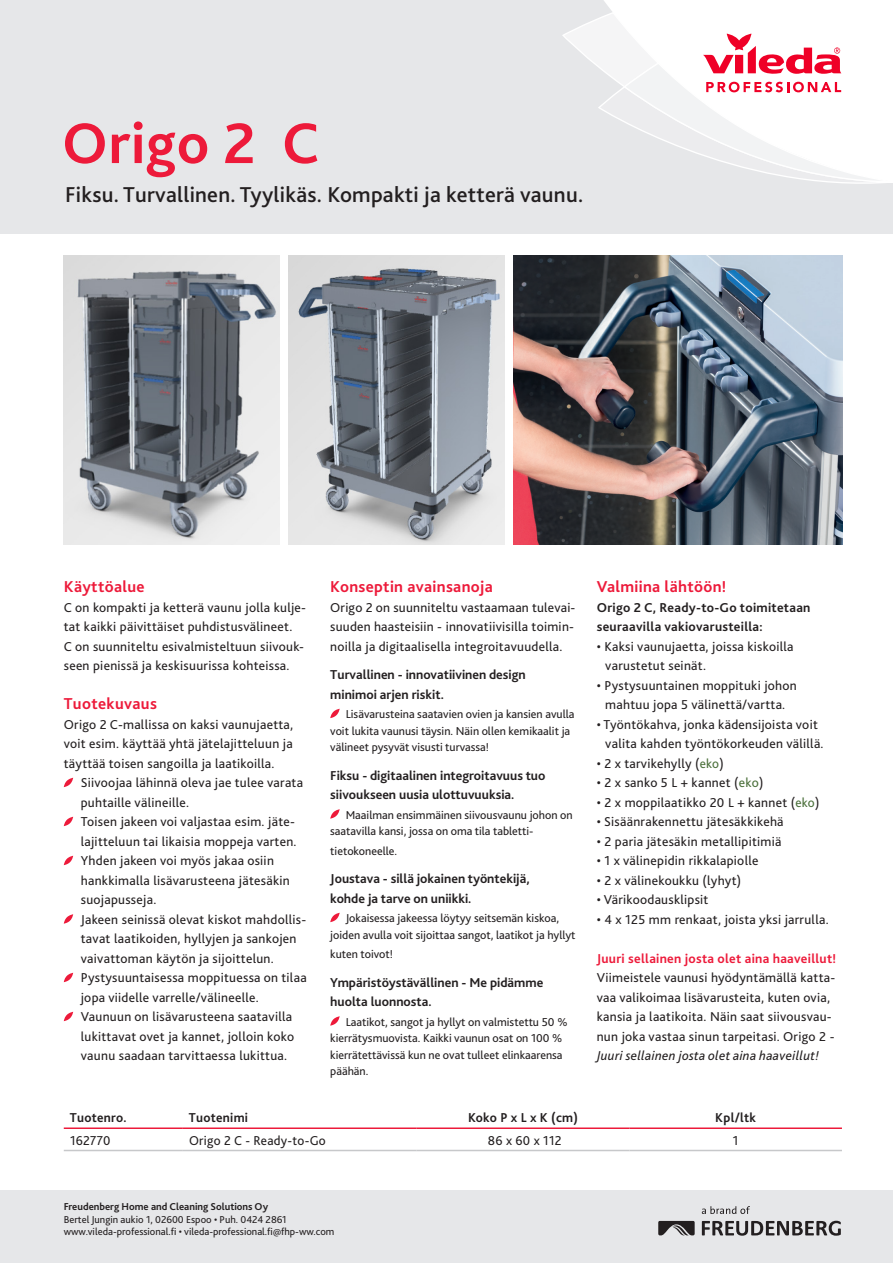
<style>
.page{position:relative;width:893px;height:1263px;background:#fff}
.page>*{position:absolute;margin:0;border:0;box-sizing:border-box;transform-origin:0 0}
.Headline{font:700 60px "Bliss 2";letter-spacing:.01em;color:#ed1a3a}
.Headline-2{font:500 22.5px "Bliss 2";letter-spacing:.01em;color:#231f20}
.Copy_cross_heading{font:700 16.5px "Bliss 2";letter-spacing:.02em;color:#ed1a3a}
.Copy_text{font:700 16.5px "Bliss 2";letter-spacing:.02em;color:#ed1a3a}
.Copy_text-2{font:13.5px/19.5px "Bliss 2";letter-spacing:.02em;color:#231f20}
.Bullet_wings{font:13.5px/19.5px "Bliss 2";letter-spacing:.02em;color:#231f20}
.Copy_text-3{font:700 13.5px/19.5px "Bliss 2";color:#231f20}
.Copy_text-4{font:700 13.5px/19.5px "Bliss 2";letter-spacing:.02em;color:#231f20}
.Copy_cross_heading-2{font:700 13.5px "Bliss 2";letter-spacing:.02em;color:#ed1a3a}
.t1{font:700 13.5px "Bliss";letter-spacing:.02em;color:#231f20}
.t2{font:13.5px "Bliss";letter-spacing:.02em;color:#231f20}
.t3{font:12px/16.5px "Bliss 2";color:#231f20}
.Footer_contact_detai{font:10.5px "Bliss 2";color:#231f20}
.Footer_contact_detai-2{font:700 10.5px "Bliss 2";color:#231f20}
.s1{color:#4b703b}
.s2{font-style:italic}
</style>
<div class="page">
<img style="left:513px;top:255px;width:329px;height:289px">
<img style="left:64px;top:255px;width:216px;height:289px">
<img style="left:288px;top:255px;width:217px;height:289px">
<svg style="left:64px;top:778px;width:9px;height:9px"></svg>
<svg style="left:64px;top:817px;width:9px;height:9px"></svg>
<svg style="left:64px;top:856px;width:9px;height:9px"></svg>
<svg style="left:64px;top:914px;width:9px;height:10px"></svg>
<svg style="left:64px;top:973px;width:9px;height:9px"></svg>
<svg style="left:64px;top:1012px;width:9px;height:9px"></svg>
<svg style="left:330px;top:709px;width:10px;height:9px"></svg>
<svg style="left:330px;top:809px;width:10px;height:10px"></svg>
<svg style="left:330px;top:913px;width:10px;height:9px"></svg>
<svg style="left:330px;top:1016px;width:10px;height:10px"></svg>
<hr style="left:64px;top:1150px;width:119px;height:1px;background:#c7c8ca">
<hr style="left:183px;top:1150px;width:234px;height:1px;background:#c7c8ca">
<hr style="left:417px;top:1150px;width:212px;height:1px;background:#c7c8ca">
<hr style="left:629px;top:1150px;width:213px;height:1px;background:#c7c8ca">
<hr style="left:64px;top:1127px;width:119px;height:2px;background:#ed1a3a">
<hr style="left:183px;top:1127px;width:234px;height:2px;background:#ed1a3a">
<hr style="left:417px;top:1127px;width:212px;height:2px;background:#ed1a3a">
<hr style="left:629px;top:1127px;width:213px;height:2px;background:#ed1a3a">
<div style="left:0;top:0;width:893px;height:234px;background:#e6e7e9"></div>
<div style="left:604px;top:0;width:289px;height:11px;background:#fff"></div>
<svg style="left:562px;top:11px;width:331px;height:173px"></svg>
<div style="left:0;top:1191px;width:893px;height:72px;background:#e6e7e9"></div>
<svg style="left:702px;top:1221px;width:139px;height:15px"></svg>
<svg style="left:658px;top:1221px;width:37px;height:14px"></svg>
<svg style="left:702px;top:1206px;width:48px;height:8px"></svg>
<p class="Headline" style="left:62px;top:106px;width:259px">Origo 2 C</p>
<p class="Headline-2" style="left:65px;top:181px;width:520px">Fiksu. Turvallinen. Tyylikäs. Kompakti ja ketterä vaunu.</p>
<p class="Copy_cross_heading" style="left:64px;top:576px;width:82px">Käyttöalue</p>
<p class="Copy_text-2" style="left:64px;top:597px;width:244px">C on kompakti ja ketterä vaunu jolla kulje&shy;tat kaikki päivittäiset puhdistusvälineet.<br>C on suunniteltu esivalmisteltuun siivouk&shy;seen pienissä ja keskisuurissa kohteissa.</p>
<p class="Copy_text" style="left:64px;top:693px;width:95px">Tuotekuvaus</p>
<p class="Copy_text-2" style="left:64px;top:714px;width:231px;text-align:justify">Origo 2 C-mallissa on kaksi vaunujaetta, voit esim. käyttää yhtä jätelajitteluun ja täyttää toisen sangoilla ja laatikoilla.</p>
<p class="Bullet_wings" style="left:81px;top:773px;width:224px">Siivoojaa lähinnä oleva jae tulee varata puhtaille välineille.</p>
<p class="Bullet_wings" style="left:81px;top:812px;width:217px">Toisen jakeen voi valjastaa esim. jäte&shy;lajitteluun tai likaisia moppeja varten.</p>
<p class="Bullet_wings" style="left:81px;top:851px;width:210px">Yhden jakeen voi myös jakaa osiin hankkimalla lisävarusteena jätesäkin suojapusseja.</p>
<p class="Bullet_wings" style="left:81px;top:909px;width:227px">Jakeen seinissä olevat kiskot mahdollis&shy;tavat laatikoiden, hyllyjen ja sankojen vaivattoman käytön ja sijoittelun.</p>
<p class="Bullet_wings" style="left:81px;top:968px;width:227px">Pystysuuntaisessa moppituessa on tilaa jopa viidelle varrelle/välineelle.</p>
<p class="Bullet_wings" style="left:81px;top:1007px;width:215px">Vaunuun on lisävarusteena saatavilla lukittavat ovet ja kannet, jolloin koko vaunu saadaan tarvittaessa lukittua.</p>
<p class="Copy_cross_heading" style="left:330px;top:576px;width:164px">Konseptin avainsanoja</p>
<p class="Copy_text-2" style="left:330px;top:597px;width:247px;text-align:justify">Origo 2 on suunniteltu vastaamaan tulevai&shy;suuden haasteisiin - innovatiivisilla toimin&shy;noilla ja digitaalisella integroitavuudella.</p>
<p class="Copy_text-3" style="left:330px;top:665px;width:197px">Turvallinen - innovatiivinen design minimoi arjen riskit.</p>
<p class="t3" style="left:330px;top:706px;width:246px;text-indent:15px">Lisävarusteina saatavien ovien ja kansien avulla voit lukita vaunusi täysin. Näin ollen kemikaalit ja välineet pysyvät visusti turvassa!</p>
<p class="Copy_text-3" style="left:330px;top:765px;width:217px">Fiksu - digitaalinen integroitavuus tuo siivoukseen uusia ulottuvuuksia.</p>
<p class="t3" style="left:330px;top:806px;width:244px;text-indent:15px">Maailman ensimmäinen siivousvaunu johon on saatavilla kansi, jossa on oma tila tabletti-</p>
<p class="t3" style="left:330px;top:842px;width:68px">tietokoneelle.</p>
<p class="Copy_text-3" style="left:330px;top:869px;width:201px">Joustava - sillä jokainen työntekijä, kohde ja tarve on uniikki.</p>
<p class="t3" style="left:330px;top:910px;width:247px;text-align:center">Jokaisessa jakeessa löytyy seitsemän kiskoa, joiden avulla voit sijoittaa sangot, laatikot ja hyllyt</p>
<p class="t3" style="left:330px;top:946px;width:64px">kuten toivot!</p>
<p class="Copy_text-3" style="left:330px;top:972px;width:215px">Ympäristöystävällinen - Me pidämme huolta luonnosta.</p>
<p class="t3" style="left:330px;top:1013px;width:239px;text-indent:15px">Laatikot, sangot ja hyllyt on valmistettu 50 % kierrätysmuovista. Kaikki vaunun osat on 100 % kierrätettävissä kun ne ovat tulleet elinkaarensa päähän.</p>
<p class="Copy_cross_heading" style="left:597px;top:576px;width:131px">Valmiina lähtöön!</p>
<p class="Copy_text-4" style="left:597px;top:597px;width:215px">Origo 2 C, Ready-to-Go toimitetaan seuraavilla vakiovarusteilla:</p>
<p class="Copy_text-2" style="left:605px;top:636px;width:190px;text-indent:-9px">• Kaksi vaunujaetta, joissa kiskoilla varustetut seinät.</p>
<p class="Copy_text-2" style="left:597px;top:675px;width:202px;text-align:center">• Pystysuuntainen moppituki johon mahtuu jopa 5 välinettä/vartta.</p>
<p class="Copy_text-2" style="left:605px;top:714px;width:220px;text-indent:-9px">• Työntökahva, jonka kädensijoista voit valita kahden työntökorkeuden välillä.</p>
<p class="Copy_text-2" style="left:597px;top:753px;width:129px">• 2 x tarvikehylly (<span class="s1">eko</span>)</p>
<p class="Copy_text-2" style="left:597px;top:773px;width:168px">• 2 x sanko 5 L + kannet (<span class="s1">eko</span>)</p>
<p class="Copy_text-2" style="left:597px;top:792px;width:224px">• 2 x moppilaatikko 20 L + kannet (<span class="s1">eko</span>)</p>
<p class="Copy_text-2" style="left:597px;top:812px;width:188px">• Sisäänrakennettu jätesäkkikehä</p>
<p class="Copy_text-2" style="left:597px;top:831px;width:186px">• 2 paria jätesäkin metallipitimiä</p>
<p class="Copy_text-2" style="left:597px;top:851px;width:163px">• 1 x välinepidin rikkalapiolle</p>
<p class="Copy_text-2" style="left:597px;top:870px;width:146px">• 2 x välinekoukku (lyhyt)</p>
<p class="Copy_text-2" style="left:597px;top:890px;width:113px">• Värikoodausklipsit</p>
<p class="Copy_text-2" style="left:597px;top:909px;width:233px">• 4 x 125 mm renkaat, joista yksi jarrulla.</p>
<p class="Copy_cross_heading-2" style="left:597px;top:950px;width:241px">Juuri sellainen josta olet aina haaveillut!</p>
<p class="Copy_text-2" style="left:597px;top:968px;width:240px">Viimeistele vaunusi hyödyntämällä katta&shy;vaa valikoimaa lisävarusteita, kuten ovia, kansia ja laatikoita. Näin saat siivousvau&shy;nun joka vastaa sinun tarpeitasi. Origo 2 - <span class="s2">Juuri sellainen josta olet aina haaveillut!</span></p>
<p class="t1" style="left:70px;top:1109px;width:58px">Tuotenro.</p>
<p class="t1" style="left:189px;top:1109px;width:61px">Tuotenimi</p>
<p class="t1" style="left:468px;top:1109px;width:111px">Koko P x L x K (cm)</p>
<p class="t1" style="left:715px;top:1109px;width:42px">Kpl/ltk</p>
<p class="t2" style="left:70px;top:1131px;width:42px">162770</p>
<p class="t2" style="left:189px;top:1131px;width:138px">Origo 2 C - Ready-to-Go</p>
<p class="t2" style="left:488px;top:1131px;width:75px">86 x 60 x 112</p>
<p class="t2" style="left:733px;top:1131px;width:7px">1</p>
<p class="Footer_contact_detai-2" style="left:64px;top:1200px;width:206px">Freudenberg Home and Cleaning Solutions Oy</p>
<p class="Footer_contact_detai" style="left:64px;top:1212px;width:224px">Bertel Jungin aukio 1, 02600 Espoo • Puh. 0424 2861</p>
<p class="Footer_contact_detai" style="left:64px;top:1225px;width:272px">www.vileda-professional.fi • vileda-professional.fi@fhp-ww.com</p>
</div>
